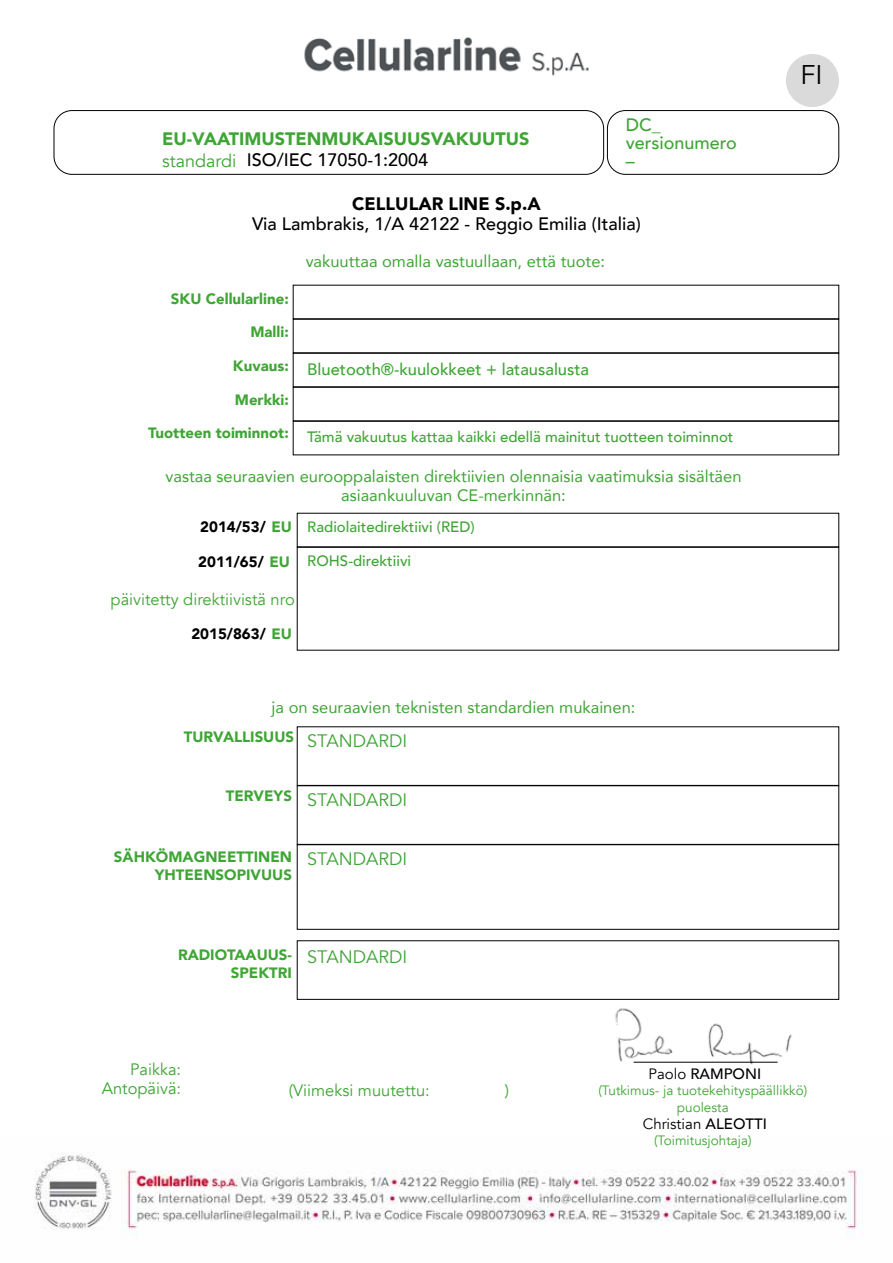
<style>
.page{position:relative;width:893px;height:1263px;background:#fff}
.page>*{position:absolute;margin:0;border:0;box-sizing:border-box;transform-origin:0 0}
.t1{font:27px "Avenir";color:#000}
.t2{font:500 18px "Avenir";color:#000}
.t3{font:18px "Avenir";color:#3fa535}
.t4{font:900 18px "Avenir";color:#3fa535}
.t5{font:900 18px "Avenir";color:#000}
.t6{font:500 18px/18px "Avenir";color:#3fa535}
.t7{font:16.5px/19.5px "Avenir";color:#3fa535;text-align:center}
.t8{font:16.5px/19.5px "Avenir";color:#3fa535;text-align:right}
.t9{font:500 16.5px "Avenir";color:#3fa535}
.t10{font:900 15px/18px "Avenir";color:#3fa535;text-align:right}
.t11{font:500 15px "Avenir";color:#3fa535}
.t12{font:900 15px "Avenir";color:#000}
.t13{font:15px "Avenir";color:#000}
.t14{font:500 15px "Avenir";color:#000}
.t15{font:13.5px/16.5px "Avenir";color:#3fa535;text-align:center}
.s1{color:#3fa535}
.s2{font-weight:400}
.s3{font-weight:500}
</style>
<div class="page">
<img style="left:53px;top:37px;width:787px;height:92px">
<img style="left:35px;top:1152px;width:827px;height:83px">
<div style="left:786px;top:54px;width:53px;height:53px;background:#dadada;border-radius:50%"></div>
<div style="left:54px;top:110px;width:550px;height:65px;border:1px solid #000;border-radius:18px"></div>
<img style="left:609px;top:999px;width:190px;height:66px">
<div style="left:607px;top:110px;width:232px;height:65px;border:1px solid #000;border-radius:18px"></div>
<div style="left:293px;top:285px;width:546px;height:34px;border:1px solid #000"></div>
<div style="left:293px;top:319px;width:546px;height:34px;border:1px solid #000"></div>
<div style="left:297px;top:547px;width:542px;height:103px;border:1px solid #000"></div>
<div style="left:293px;top:353px;width:546px;height:34px;border:1px solid #000"></div>
<div style="left:297px;top:785px;width:542px;height:59px;border:1px solid #000"></div>
<div style="left:297px;top:844px;width:542px;height:85px;border:1px solid #000"></div>
<div style="left:293px;top:387px;width:546px;height:34px;border:1px solid #000"></div>
<div style="left:293px;top:421px;width:546px;height:34px;border:1px solid #000"></div>
<hr style="left:634px;top:1062px;width:143px;height:1px;background:#000">
<p class="t6" style="left:626px;top:114px;width:113px">DC_ versionumero –</p>
<p class="t4" style="left:162px;top:124px;width:369px">EU-VAATIMUSTENMUKAISUUSVAKUUTUS</p>
<p class="t3" style="left:162px;top:150px;width:76px">standardi</p>
<p class="t2" style="left:247px;top:144px;width:183px">ISO/IEC 17050-1:2004</p>
<p class="t5" style="left:352px;top:189px;width:190px">CELLULAR LINE S.p.A</p>
<p class="t2" style="left:252px;top:208px;width:390px">Via Lambrakis, 1/A 42122 - Reggio Emilia (Italia)</p>
<p class="t7" style="left:306px;top:251px;width:301px">vakuuttaa omalla vastuullaan, että tuote:</p>
<p class="t10" style="left:171px;top:289px;width:119px">SKU Cellularline:</p>
<p class="t10" style="left:250px;top:323px;width:40px">Malli:</p>
<p class="t10" style="left:233px;top:356px;width:57px">Kuvaus:</p>
<p class="t10" style="left:235px;top:390px;width:55px">Merkki:</p>
<p class="t10" style="left:148px;top:424px;width:142px">Tuotteen toiminnot:</p>
<p class="t7" style="left:165px;top:466px;width:577px">vastaa seuraavien eurooppalaisten direktiivien olennaisia vaatimuksia sisältäen asiaankuuluvan CE-merkinnän:</p>
<p class="t9" style="left:307px;top:355px;width:283px">Bluetooth®-kuulokkeet + latausalusta</p>
<p class="t11" style="left:307px;top:423px;width:428px">Tämä vakuutus kattaa kaikki edellä mainitut tuotteen toiminnot</p>
<p class="t12" style="left:200px;top:514px;width:93px">2014/53/ <span class="s1">EU</span></p>
<p class="t12" style="left:198px;top:549px;width:93px">2011/65/ <span class="s1">EU</span></p>
<p class="t8" style="left:111px;top:589px;width:186px">päivitetty direktiivistä nro</p>
<p class="t12" style="left:191px;top:621px;width:102px">2015/863/ <span class="s1">EU</span></p>
<p class="t11" style="left:307px;top:513px;width:169px">Radiolaitedirektiivi (RED)</p>
<p class="t11" style="left:307px;top:547px;width:105px">ROHS-direktiivi</p>
<p class="t7" style="left:272px;top:697px;width:365px">ja on seuraavien teknisten standardien mukainen:</p>
<p class="t10" style="left:184px;top:727px;width:112px">TURVALLISUUS</p>
<p class="t3" style="left:307px;top:730px;width:101px">STANDARDI</p>
<p class="t10" style="left:226px;top:786px;width:68px">TERVEYS</p>
<p class="t10" style="left:114px;top:847px;width:180px">SÄHKÖMAGNEETTINEN<br>YHTEENSOPIVUUS</p>
<p class="t3" style="left:307px;top:789px;width:101px">STANDARDI</p>
<p class="t3" style="left:307px;top:848px;width:101px">STANDARDI</p>
<p class="t10" style="left:178px;top:945px;width:115px">RADIOTAAUUS-<br>SPEKTRI</p>
<p class="t3" style="left:307px;top:946px;width:101px">STANDARDI</p>
<h1 class="t1" style="left:800px;top:59px;width:24px">FI</h1>
<p class="t8" style="left:102px;top:1059px;width:81px">Paikka:<br>Antopäivä:</p>
<p class="t8" style="left:289px;top:1081px;width:142px">(Viimeksi muutettu:</p>
<p class="t8" style="left:505px;top:1081px;width:6px">)</p>
<p class="t14" style="left:648px;top:1061px;width:114px"><span class="s2">Paolo</span> RAMPONI</p>
<p class="t13" style="left:643px;top:1115px;width:126px">Christian <span class="s3">ALEOTTI</span></p>
<p class="t15" style="left:598px;top:1083px;width:210px">(Tutkimus- ja tuotekehityspäällikkö) puolesta</p>
<p class="t15" style="left:654px;top:1133px;width:99px">(Toimitusjohtaja)</p>
</div>
